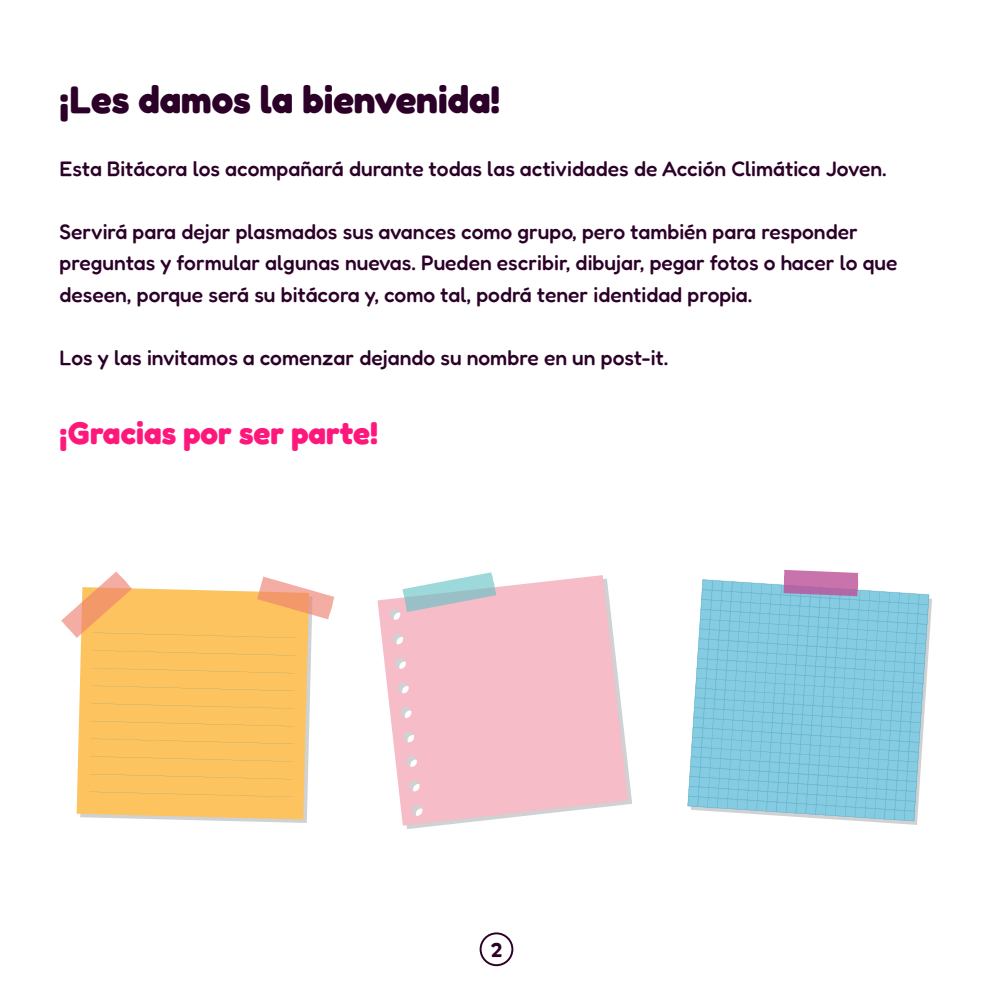
<style>
.page{position:relative;width:993px;height:993px;background:#fff}
.page>*{position:absolute;margin:0;border:0;box-sizing:border-box;transform-origin:0 0}
.t1{font:300 38.5px "Fredoka";color:#2c0028}
.t2{font:300 31.5px "Fredoka";color:#ff187b}
.t3{font:700 26.43px "Tovari Sans";color:#2c0028}
.t4{font:300 21px/31.5px "Fredoka";color:#2c0028}
</style>
<div class="page">
<div style="left:479px;top:932px;width:34px;height:33px;border:2px solid #2c0028;border-radius:50%"></div>
<svg style="left:158px;top:637px;width:154px;height:185px"></svg>
<div style="left:77px;top:637px;width:232px;height:182px;background:#fcc35f"></div>
<svg style="left:93px;top:650px;width:202px;height:5px"></svg>
<svg style="left:92px;top:667px;width:203px;height:6px"></svg>
<svg style="left:92px;top:685px;width:202px;height:5px"></svg>
<svg style="left:91px;top:703px;width:203px;height:5px"></svg>
<svg style="left:91px;top:720px;width:202px;height:6px"></svg>
<svg style="left:90px;top:738px;width:203px;height:5px"></svg>
<svg style="left:90px;top:756px;width:202px;height:5px"></svg>
<svg style="left:90px;top:773px;width:202px;height:6px"></svg>
<svg style="left:89px;top:791px;width:203px;height:5px"></svg>
<svg style="left:61px;top:571px;width:273px;height:66px"></svg>
<svg style="left:377px;top:575px;width:251px;height:250px;background:#f5c6cf"></svg>
<svg style="left:402px;top:572px;width:94px;height:40px"></svg>
<svg style="left:847px;top:594px;width:84px;height:230px"></svg>
<svg style="left:687px;top:569px;width:241px;height:251px;background:#91cce1"></svg>
<h1 class="t1" style="left:60px;top:76px;width:442px">¡Les damos la bienvenida!</h1>
<p class="t4" style="left:60px;top:153px;width:828px">Esta Bitácora los acompañará durante todas las actividades de Acción Climática Joven.</p>
<p class="t4" style="left:60px;top:216px;width:839px">Servirá para dejar plasmados sus avances como grupo, pero también para responder preguntas y formular algunas nuevas. Pueden escribir, dibujar, pegar fotos o hacer lo que deseen, porque será su bitácora y, como tal, podrá tener identidad propia.</p>
<p class="t4" style="left:60px;top:342px;width:610px">Los y las invitamos a comenzar dejando su nombre en un post-it.</p>
<h2 class="t2" style="left:60px;top:413px;width:320px">¡Gracias por ser parte!</h2>
<p class="t3" style="left:490px;top:922px;width:13px">2</p>
</div>
